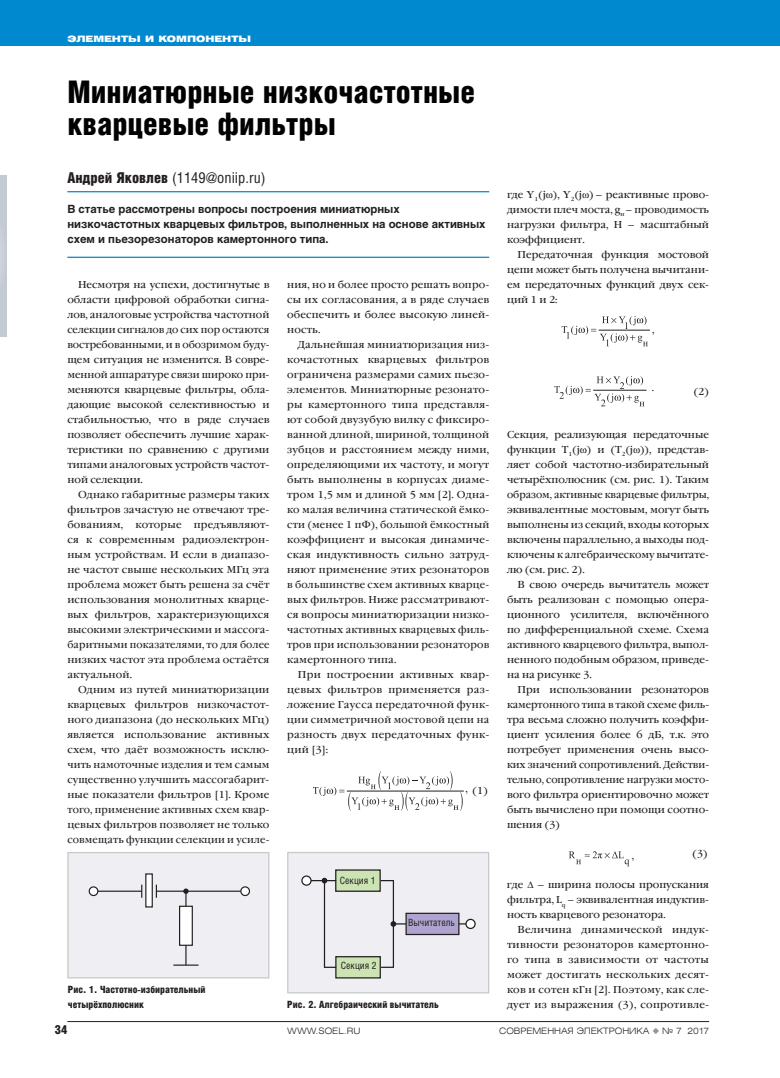
<style>
.page{position:relative;width:780px;height:1078px;background:#fff}
.page>*{position:absolute;margin:0;border:0;box-sizing:border-box;transform-origin:0 0}
.t1{font:31.25px/31.2px "Helios Cond Black C";color:#010101}
.t2{font:15px "Helios Cond C";color:#231f20}
.t3{font:12.5px "Helios Cond Black C";color:#231f20}
.t4{font:700 11.25px/15px "Helios C";color:#231f20}
.t5{font:10px/15px "Garamond Book C";color:#231f20;text-align:justify}
.t6{font:10px/15px "Helios Cond Black C";color:#231f20}
.t7{font:10px "Helios Cond C";color:#231f20}
.t8{font:8.75px "Helios Ext Light C";color:#231f20}
.t9{font:8.75px "Helios Ext Black C";color:#fff}
.s1{font-family:"Helios Cond Black C"}
.s2{color:#939598}
</style>
<div class="page">
<div style="left:0;top:0;width:780px;height:46px;background:#0089cf"></div>
<hr style="left:67px;top:1020px;width:642px;height:1px;background:#231f20">
<hr style="left:67px;top:256px;width:422px;height:2px;background:#0089cf">
<hr style="left:67px;top:191px;width:422px;height:1px;background:#0089cf">
<hr style="left:347px;top:790px;width:116px;height:1px;background:#231f20">
<svg style="left:313px;top:771px;width:149px;height:39px"></svg>
<hr style="left:599px;top:330px;width:50px;height:1px;background:#231f20">
<svg style="left:561px;top:316px;width:87px;height:30px"></svg>
<hr style="left:593px;top:390px;width:53px;height:1px;background:#231f20">
<svg style="left:554px;top:376px;width:90px;height:30px"></svg>
<svg style="left:568px;top:851px;width:61px;height:15px"></svg>
<div style="left:68px;top:852px;width:201px;height:125px;background:#efeff3"></div>
<div style="left:89px;top:886px;width:9px;height:9px;background:#fff;border-radius:50%"></div>
<div style="left:89px;top:886px;width:9px;height:9px;border:1px solid #231f20;border-radius:50%"></div>
<div style="left:241px;top:886px;width:8px;height:9px;background:#fff;border-radius:50%"></div>
<div style="left:240px;top:886px;width:10px;height:9px;border:1px solid #231f20;border-radius:50%"></div>
<hr style="left:98px;top:890px;width:44px;height:1px;background:#231f20">
<hr style="left:156px;top:890px;width:85px;height:1px;background:#231f20">
<svg style="left:141px;top:884px;width:1px;height:13px"></svg>
<svg style="left:156px;top:884px;width:1px;height:13px"></svg>
<div style="left:146px;top:873px;width:6px;height:33px;background:#fff"></div>
<div style="left:145px;top:873px;width:8px;height:34px;border:1px solid #231f20"></div>
<svg style="left:183px;top:888px;width:6px;height:17px"></svg>
<div style="left:179px;top:906px;width:13px;height:39px;background:#fff"></div>
<div style="left:179px;top:905px;width:14px;height:40px;border:1px solid #231f20"></div>
<svg style="left:173px;top:945px;width:25px;height:20px"></svg>
<div style="left:67px;top:851px;width:202px;height:127px;border:1px solid #c7c8ca"></div>
<div style="left:288px;top:852px;width:200px;height:140px;background:#efeff3"></div>
<div style="left:336px;top:869px;width:44px;height:22px;background:#cce3b3"></div>
<div style="left:335px;top:869px;width:46px;height:22px;border:1px solid #231f20"></div>
<div style="left:406px;top:913px;width:53px;height:21px;background:#afa4cf"></div>
<div style="left:405px;top:912px;width:54px;height:22px;border:1px solid #231f20"></div>
<div style="left:336px;top:956px;width:44px;height:21px;background:#cce3b3"></div>
<div style="left:335px;top:955px;width:46px;height:23px;border:1px solid #231f20"></div>
<hr style="left:324px;top:882px;width:1px;height:85px;background:#231f20">
<hr style="left:311px;top:879px;width:25px;height:2px;background:#231f20">
<hr style="left:393px;top:880px;width:1px;height:87px;background:#231f20">
<svg style="left:381px;top:966px;width:12px;height:1px"></svg>
<svg style="left:381px;top:880px;width:12px;height:1px"></svg>
<div style="left:302px;top:875px;width:9px;height:9px;background:#fff;border-radius:50%"></div>
<div style="left:301px;top:875px;width:10px;height:10px;border:1px solid #231f20;border-radius:50%"></div>
<svg style="left:466px;top:919px;width:9px;height:9px"></svg>
<div style="left:465px;top:918px;width:10px;height:10px;border:1px solid #231f20;border-radius:50%"></div>
<svg style="left:321px;top:877px;width:6px;height:6px"></svg>
<svg style="left:390px;top:920px;width:16px;height:6px"></svg>
<div style="left:287px;top:851px;width:202px;height:142px;border:1px solid #c7c8ca"></div>
<div style="left:0;top:175px;width:6px;height:161px;background:#c4cad4"></div>
<p class="t9" style="left:67px;top:36px;width:185px">ЭЛЕМЕНТЫ И КОМПОНЕНТЫ</p>
<h1 class="t1" style="left:67px;top:79px;width:409px">Миниатюрные низкочастотные кварцевые фильтры</h1>
<h2 class="t2" style="left:67px;top:172px;width:200px"><span class="s1">Андрей Яковлев</span> (1149@oniip.ru)</h2>
<p class="t4" style="left:67px;top:202px;width:419px">В статье рассмотрены вопросы построения миниатюрных низкочастотных кварцевых фильтров, выполненных на основе активных схем и пьезорезонаторов камертонного типа.</p>
<p class="t5" style="left:67px;top:278px;width:203px;text-indent:11px">Несмотря на успехи, достигнутые в области цифровой обработки сигна&shy;лов, аналоговые устройства частотной селекции сигналов до сих пор остаются востребованными, и в обозримом буду&shy;щем ситуация не изменится. В совре&shy;менной аппаратуре связи широко при&shy;меняются кварцевые фильтры, обла&shy;дающие высокой селективностью и стабильностью, что в ряде случаев позволяет обеспечить лучшие харак&shy;теристики по сравнению с другими типами аналоговых устройств частот&shy;ной селекции.</p>
<p class="t5" style="left:67px;top:488px;width:203px;text-indent:11px">Однако габаритные размеры таких фильтров зачастую не отвечают тре&shy;бованиям, которые предъявляют&shy;ся к современным радиоэлектрон&shy;ным устройствам. И если в диапазо&shy;не частот свыше нескольких МГц эта проблема может быть решена за счёт использования монолитных кварце&shy;вых фильтров, характеризующихся высокими электрическими и массога&shy;баритными показателями, то для более низких частот эта проблема остаётся актуальной.</p>
<p class="t5" style="left:67px;top:683px;width:203px;text-indent:11px">Одним из путей миниатюризации кварцевых фильтров низкочастот&shy;ного диапазона (до нескольких МГц) является использование активных схем, что даёт возможность исклю&shy;чить намоточные изделия и тем самым существенно улучшить массогабарит&shy;ные показатели фильтров [1]. Кроме того, применение активных схем квар&shy;цевых фильтров позволяет не только совмещать функции селекции и усиле-</p>
<p class="t6" style="left:68px;top:983px;width:139px">Рис. 1. Частотно-избирательный четырёхполюсник</p>
<p class="t5" style="left:287px;top:278px;width:203px">ния, но и более просто решать вопро&shy;сы их согласования, а в ряде случаев обеспечить и более высокую линей&shy;ность.</p>
<p class="t5" style="left:287px;top:338px;width:203px;text-indent:11px">Дальнейшая миниатюризация низ&shy;кочастотных кварцевых фильтров ограничена размерами самих пьезо&shy;элементов. Миниатюрные резонато&shy;ры камертонного типа представля&shy;ют собой двузубую вилку с фиксиро&shy;ванной длиной, шириной, толщиной зубцов и расстоянием между ними, определяющими их частоту, и могут быть выполнены в корпусах диаме&shy;тром 1,5 мм и длиной 5 мм [2]. Одна&shy;ко малая величина статической ёмко&shy;сти (менее 1 пФ), большой ёмкостный коэффициент и высокая динамиче&shy;ская индуктивность сильно затруд&shy;няют применение этих резонаторов в большинстве схем активных кварце&shy;вых фильтров. Ниже рассматривают&shy;ся вопросы миниатюризации низко&shy;частотных активных кварцевых филь&shy;тров при использовании резонаторов камертонного типа.</p>
<p class="t5" style="left:287px;top:668px;width:203px;text-indent:11px">При построении активных квар&shy;цевых фильтров применяется раз&shy;ложение Гаусса передаточной функ&shy;ции симметричной мостовой цепи на разность двух передаточных функ&shy;ций [3]:</p>
<p class="t5" style="left:472px;top:783px;width:17px">(1)</p>
<p class="t5" style="left:465px;top:781px;width:4px">,</p>
<p class="t7" style="left:340px;top:877px;width:37px">Секция 1</p>
<p class="t7" style="left:341px;top:961px;width:37px">Секция 2</p>
<p class="t7" style="left:408px;top:919px;width:48px">Вычитатель</p>
<p class="t6" style="left:287px;top:998px;width:153px">Рис. 2. Алгебраический вычитатель</p>
<p class="t5" style="left:507px;top:188px;width:203px">где Y<sub>1</sub>(j ), Y<sub>2</sub>(j ) – реактивные прово&shy;димости плеч моста, g<sub>н</sub> – проводимость нагрузки фильтра, H – масштабный коэффициент.</p>
<p class="t5" style="left:507px;top:248px;width:203px;text-indent:11px">Передаточная функция мостовой цепи может быть получена вычитани&shy;ем передаточных функций двух сек&shy;ций 1 и 2:</p>
<p class="t5" style="left:652px;top:323px;width:4px">,</p>
<p class="t5" style="left:651px;top:380px;width:4px">.</p>
<p class="t5" style="left:693px;top:384px;width:17px">(2)</p>
<p class="t5" style="left:507px;top:428px;width:203px">Секция, реализующая передаточные функции T<sub>1</sub>(j ) и (T<sub>2</sub>(j )), представ&shy;ляет собой частотно-избирательный четырёхполюсник (см. рис. 1). Таким образом, активные кварцевые фильтры, эквивалентные мостовым, могут быть выполнены из секций, входы которых включены параллельно, а выходы под&shy;ключены к алгебраическому вычитате&shy;лю (см. рис. 2).</p>
<p class="t5" style="left:507px;top:578px;width:203px;text-indent:11px">В свою очередь вычитатель может быть реализован с помощью опера&shy;ционного усилителя, включённого по дифференциальной схеме. Схема активного кварцевого фильтра, выпол&shy;ненного подобным образом, приведе&shy;на на рисунке 3.</p>
<p class="t5" style="left:507px;top:683px;width:203px;text-indent:11px">При использовании резонаторов камертонного типа в такой схеме филь&shy;тра весьма сложно получить коэффи&shy;циент усиления более 6 дБ, т.к. это потребует применения очень высо&shy;ких значений сопротивлений. Действи&shy;тельно, сопротивление нагрузки мосто&shy;вого фильтра ориентировочно может быть вычислено при помощи соотно&shy;шения (3)</p>
<p class="t5" style="left:631px;top:848px;width:4px">,</p>
<p class="t5" style="left:692px;top:846px;width:17px">(3)</p>
<p class="t5" style="left:507px;top:878px;width:203px;text-indent:30px">– ширина полосы пропускания фильтра, L<sub>q</sub> – эквивалентная индуктив&shy;ность кварцевого резонатора.</p>
<p class="t5" style="left:507px;top:923px;width:203px;text-indent:11px">Величина динамической индук&shy;тивности резонаторов камертонно&shy;го типа в зависимости от частоты может достигать нескольких десят&shy;ков и сотен кГн [2]. Поэтому, как сле&shy;дует из выражения (3), сопротивле-</p>
<p class="t5" style="left:507px;top:878px;width:18px">где</p>
<p class="t3" style="left:55px;top:1024px;width:14px">34</p>
<p class="t8" style="left:287px;top:1027px;width:75px">WWW.SOEL.RU</p>
<p class="t8" style="left:499px;top:1027px;width:211px">СОВРЕМЕННАЯ ЭЛЕКТРОНИКА <span class="s2">◆</span> № 7 2017</p>
</div>
